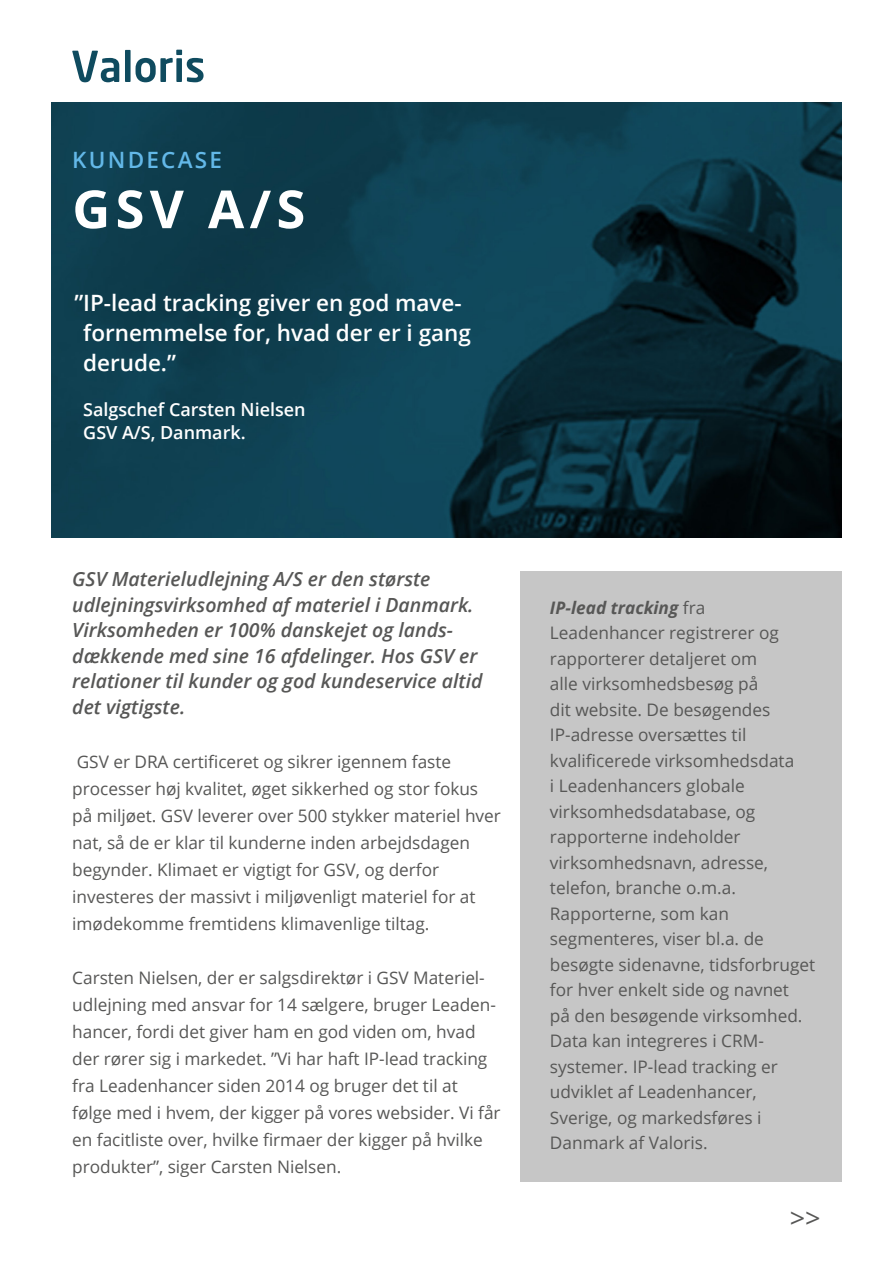
<style>
.page{position:relative;width:893px;height:1263px;background:#fff}
.page>*{position:absolute;margin:0;border:0;box-sizing:border-box;transform-origin:0 0}
.t1{font:700 52.5px "Open Sans";color:#fff}
.t2{font:27px "Open Sans";color:#575756}
.t3{font:600 22.5px/30px "Open Sans";color:#fff}
.t4{font:600 22.5px "Open Sans";letter-spacing:.1em;color:#63b8e8}
.t5{font:italic 600 19.5px/25.5px "Open Sans";color:#575756}
.t6{font:600 18px/22.5px "Open Sans";color:#fff}
.t7{font:17.25px/25.5px "Open Sans";color:#575756}
.s1{font-weight:700;font-style:italic}
</style>
<div class="page">
<img style="left:51px;top:102px;width:791px;height:436px">
<div style="left:520px;top:571px;width:322px;height:611px;background:#c6c6c6"></div>
<svg style="left:72px;top:51px;width:47px;height:31px"></svg>
<div style="left:125px;top:50px;width:6px;height:32px;background:#0f4b5f"></div>
<svg style="left:136px;top:50px;width:68px;height:32px"></svg>
<h3 class="t4" style="left:72px;top:145px;width:151px">KUNDECASE</h3>
<h1 class="t1" style="left:72px;top:172px;width:235px">GSV A/S</h1>
<h3 class="t3" style="left:83px;top:288px;width:389px;text-indent:-9px">”IP-lead tracking giver en god mave&shy;fornemmelse for, hvad der er i gang derude.”</h3>
<p class="t6" style="left:83px;top:398px;width:224px">Salgschef Carsten Nielsen<br>GSV A/S, Danmark.</p>
<p class="t5" style="left:72px;top:566px;width:412px">GSV Materieludlejning A/S er den største udlejningsvirksomhed af materiel i Danmark.<br>Virksomheden er 100% danskejet og lands&shy;dækkende med sine 16 afdelinger. Hos GSV er relationer til kunder og god kundeservice altid det vigtigste.</p>
<p class="t7" style="left:72px;top:747px;width:430px;line-height:27px">GSV er DRA certificeret og sikrer igennem faste processer høj kvalitet, øget sikkerhed og stor fokus på miljøet. GSV leverer over 500 stykker materiel hver nat, så de er klar til kunderne inden arbejdsdagen begynder. Klimaet er vigtigt for GSV, og derfor investeres der massivt i miljøvenligt materiel for at imødekomme fremtidens klimavenlige tiltag.</p>
<p class="t7" style="left:72px;top:963px;width:430px;line-height:27px">Carsten Nielsen, der er salgsdirektør i GSV Materiel&shy;udlejning med ansvar for 14 sælgere, bruger Leaden&shy;hancer, fordi det giver ham en god viden om, hvad der rører sig i markedet. ”Vi har haft IP-lead tracking fra Leadenhancer siden 2014 og bruger det til at følge med i hvem, der kigger på vores websider. Vi får en facitliste over, hvilke firmaer der kigger på hvilke produkter”, siger Carsten Nielsen.</p>
<p class="t7" style="left:550px;top:594px;width:267px"><span class="s1">IP-lead tracking</span> fra<br>Leadenhancer registrerer og rapporterer detaljeret om<br>alle virksomhedsbesøg på<br>dit website. De besøgendes<br>IP-adresse oversættes til kvalificerede virksomhedsdata<br>i Leadenhancers globale virksomhedsdatabase, og rapporterne indeholder virksomhedsnavn, adresse, telefon, branche o.m.a.<br>Rapporterne, som kan segmenteres, viser bl.a. de besøgte sidenavne, tidsforbruget for hver enkelt side og navnet<br>på den besøgende virksomhed.<br>Data kan integreres i CRM&shy;systemer. IP-lead tracking er udviklet af Leadenhancer,<br>Sverige, og markedsføres i<br>Danmark af Valoris.</p>
<h2 class="t2" style="left:790px;top:1200px;width:32px">&gt;&gt;</h2>
</div>
